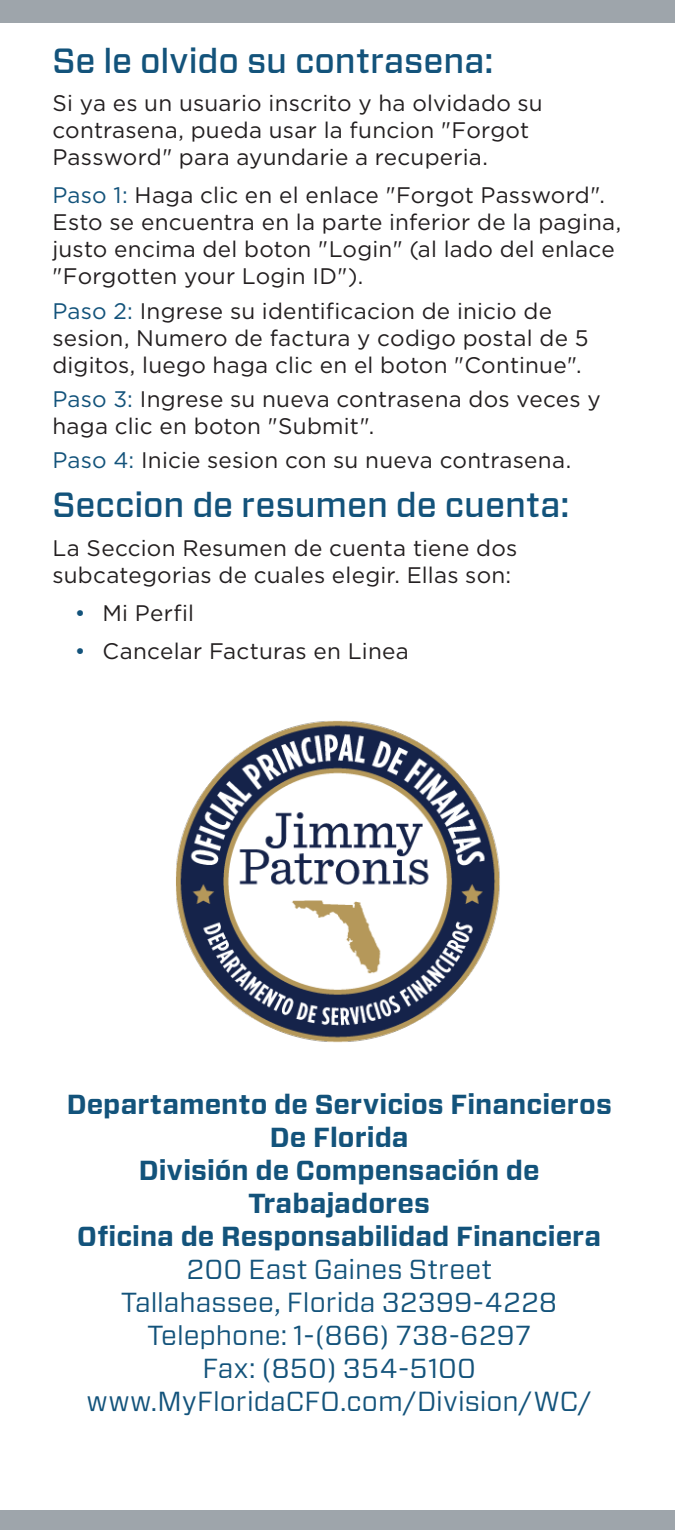
<style>
.page{position:relative;width:675px;height:1530px;background:#fff}
.page>*{position:absolute;margin:0;border:0;box-sizing:border-box;transform-origin:0 0}
.t1{font:500 35px "Forza";color:#13537b}
.t2{font:27.5px "Forza";letter-spacing:.005em;color:#13537b}
.t3{font:700 27.5px/33px "Forza";color:#13537b;text-align:center}
.t4{font:22.5px/27px "Gotham";letter-spacing:.01em;color:#231f20}
.s1{color:#13537b}
</style>
<div class="page">
<div style="left:0;top:0;width:675px;height:22px;background:#9ea5ab"></div>
<div style="left:0;top:1510px;width:675px;height:20px;background:#9ea5ab"></div>
<img style="left:176px;top:720px;width:324px;height:323px">
<p class="t1" style="left:52px;top:38px;width:443px">Se le olvido su contrasena:</p>
<p class="t4" style="left:52px;top:89px;width:492px">Si ya es un usuario inscrito y ha olvidado su contrasena, pueda usar la funcion "Forgot<br>Password" para ayundarie a recuperia.</p>
<p class="t4" style="left:52px;top:182px;width:571px"><span class="s1">Paso 1:</span> Haga clic en el enlace "Forgot Password".<br>Esto se encuentra en la parte inferior de la pagina, justo encima del boton "Login" (al lado del enlace "Forgotten your Login ID").</p>
<p class="t4" style="left:52px;top:297px;width:538px"><span class="s1">Paso 2:</span> Ingrese su identificacion de inicio de sesion, Numero de factura y codigo postal de 5 digitos, luego haga clic en el boton "Continue".</p>
<p class="t4" style="left:52px;top:385px;width:550px"><span class="s1">Paso 3:</span> Ingrese su nueva contrasena dos veces y haga clic en boton "Submit".</p>
<p class="t4" style="left:52px;top:446px;width:520px"><span class="s1">Paso 4:</span> Inicie sesion con su nueva contrasena.</p>
<p class="t1" style="left:52px;top:482px;width:519px">Seccion de resumen de cuenta:</p>
<p class="t4" style="left:52px;top:534px;width:466px">La Seccion Resumen de cuenta tiene dos subcategorias de cuales elegir. Ellas son:</p>
<p class="t4" style="left:75px;top:599px;width:121px"><span class="s1">•</span> Mi Perfil</p>
<p class="t4" style="left:75px;top:637px;width:335px"><span class="s1">•</span> Cancelar Facturas en Linea</p>
<p class="t3" style="left:67px;top:1088px;width:547px">Departamento de Servicios Financieros<br>De Florida</p>
<p class="t3" style="left:139px;top:1154px;width:402px">División de Compensación de<br>Trabajadores</p>
<p class="t3" style="left:77px;top:1220px;width:525px">Oficina de Responsabilidad Financiera</p>
<p class="t2" style="left:187px;top:1250px;width:307px">200 East Gaines Street</p>
<p class="t2" style="left:121px;top:1283px;width:438px">Tallahassee, Florida 32399-4228</p>
<p class="t2" style="left:147px;top:1316px;width:385px">Telephone: 1-(866) 738-6297</p>
<p class="t2" style="left:203px;top:1349px;width:275px">Fax: (850) 354-5100</p>
<p class="t2" style="left:87px;top:1382px;width:506px">www.MyFloridaCFO.com/Division/WC/</p>
</div>
